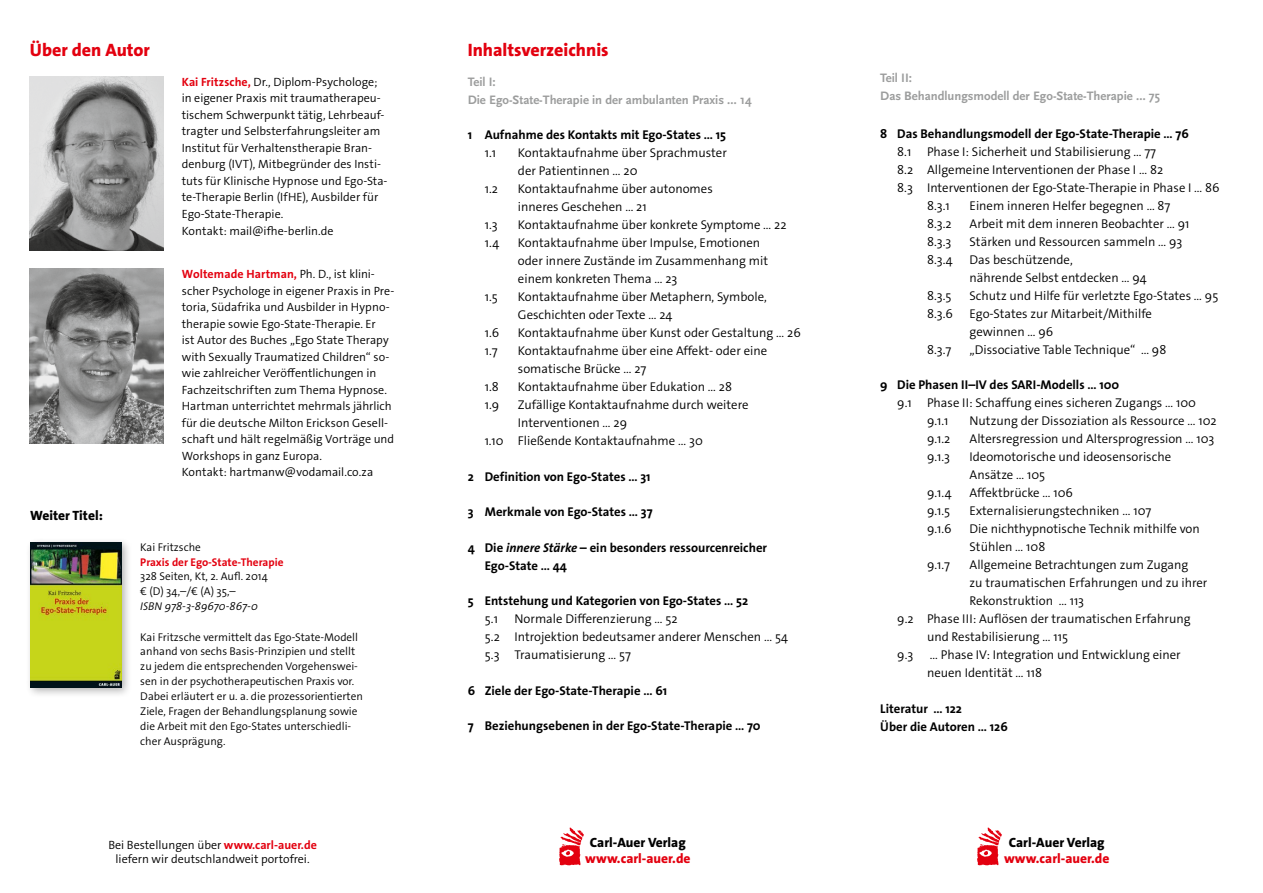
<style>
.page{position:relative;width:1263px;height:893px;background:#fff}
.page>*{position:absolute;margin:0;border:0;box-sizing:border-box;transform-origin:0 0}
.t1{font:800 18px "The Sans Os F";color:#e3000f}
.t2{font:800 13.5px "The Sans Os F";color:#000}
.t3{font:800 13.5px "The Sans Os F";color:#e3000f}
.t4{font:300 12.75px/18px "The Sans Os F";color:#000}
.t5{font:700 12.75px/18px "The Sans Os F";color:#000}
.t6{font:700 12.75px/18px "Scala Sans";color:#9c9d9d}
.t7{font:300 12px/16.5px "The Sans Os F";color:#000}
.t8{font:300 11.25px/15px "The Sans Os F";color:#000}
.t9{font:700 11.25px "The Sans Os F";color:#e3000f}
.t10{font:italic 300 11.25px "The Sans Os F";color:#000}
.s1{font-weight:700;color:#e3000f}
.s2{font-style:italic}
</style>
<div class="page">
<img style="left:30px;top:269px;width:133px;height:174px">
<img style="left:30px;top:77px;width:133px;height:174px">
<img style="left:559px;top:827px;width:25px;height:39px">
<img style="left:977px;top:827px;width:25px;height:39px">
<div style="left:25px;top:537px;width:108px;height:161px;background:#000;opacity:.3"></div>
<img style="left:30px;top:542px;width:92px;height:145px">
<h1 class="t1" style="left:30px;top:38px;width:122px">Über den Autor</h1>
<p class="t2" style="left:30px;top:506px;width:74px">Weiter Titel:</p>
<p class="t7" style="left:182px;top:74px;width:207px"><span class="s1">Kai Fritzsche,</span> Dr., Diplom-Psychologe; in eigener Praxis mit traumatherapeu&shy;tischem Schwerpunkt tätig, Lehrbeauf&shy;tragter und Selbsterfahrungsleiter am Institut für Verhaltenstherapie Bran&shy;denburg (IVT), Mitbegründer des Insti&shy;tuts für Klinische Hypnose und Ego-Sta&shy;te-Therapie Berlin (IfHE), Ausbilder für Ego-State-Therapie.<br>Kontakt: mail@ifhe-berlin.de</p>
<p class="t7" style="left:182px;top:266px;width:214px"><span class="s1">Woltemade Hartman,</span> Ph. D., ist klini&shy;scher Psychologe in eigener Praxis in Pre&shy;toria, Südafrika und Ausbilder in Hypno&shy;therapie sowie Ego-State-Therapie. Er<br>ist Autor des Buches „Ego State Therapy with Sexually Traumatized Children“ so&shy;wie zahlreicher Veröffentlichungen in Fachzeitschriften zum Thema Hypnose.<br>Hartman unterrichtet mehrmals jährlich für die deutsche Milton Erickson Gesell&shy;schaft und hält regelmäßig Vorträge und Workshops in ganz Europa.<br>Kontakt: hartmanw@vodamail.co.za</p>
<p class="t8" style="left:140px;top:539px;width:62px">Kai Fritzsche</p>
<p class="t9" style="left:140px;top:554px;width:145px">Praxis der Ego-State-Therapie</p>
<p class="t8" style="left:140px;top:569px;width:129px">328 Seiten, Kt, 2. Aufl. 2014 € (D) 34,–/€ (A) 35,–</p>
<p class="t10" style="left:140px;top:599px;width:119px">ISBN 978-3-89670-867-0</p>
<p class="t8" style="left:140px;top:629px;width:224px">Kai Fritzsche vermittelt das Ego-State-Modell anhand von sechs Basis-Prinzipien und stellt zu jedem die entsprechenden Vorgehenswei&shy;sen in der psychotherapeutischen Praxis vor.<br>Dabei erläutert er u. a. die prozessorientierten Ziele, Fragen der Behandlungsplanung sowie die Arbeit mit den Ego-States unterschiedli&shy;cher Ausprägung.</p>
<h1 class="t1" style="left:468px;top:38px;width:142px">Inhaltsverzeichnis</h1>
<p class="t6" style="left:468px;top:73px;width:285px">Teil I:<br>Die Ego-State-Therapie in der ambulanten Praxis … 14</p>
<p class="t5" style="left:468px;top:126px;width:260px">1 Aufnahme des Kontakts mit Ego-States … 15</p>
<p class="t4" style="left:485px;top:144px;width:13px">1.1</p>
<p class="t4" style="left:518px;top:144px;width:210px">Kontaktaufnahme über Sprachmuster der Patientinnen … 20</p>
<p class="t4" style="left:485px;top:180px;width:15px">1.2</p>
<p class="t4" style="left:518px;top:180px;width:196px">Kontaktaufnahme über autonomes inneres Geschehen … 21</p>
<p class="t4" style="left:485px;top:216px;width:14px">1.3</p>
<p class="t4" style="left:518px;top:216px;width:270px">Kontaktaufnahme über konkrete Symptome … 22</p>
<p class="t4" style="left:485px;top:234px;width:16px">1.4</p>
<p class="t4" style="left:518px;top:234px;width:252px">Kontaktaufnahme über Impulse, Emotionen oder innere Zustände im Zusammenhang mit einem konkreten Thema … 23</p>
<p class="t4" style="left:485px;top:288px;width:15px">1.5</p>
<p class="t4" style="left:518px;top:288px;width:251px">Kontaktaufnahme über Metaphern, Symbole,<br>Geschichten oder Texte … 24</p>
<p class="t4" style="left:485px;top:324px;width:16px">1.6</p>
<p class="t4" style="left:518px;top:324px;width:284px">Kontaktaufnahme über Kunst oder Gestaltung … 26</p>
<p class="t4" style="left:485px;top:342px;width:14px">1.7</p>
<p class="t4" style="left:518px;top:342px;width:251px">Kontaktaufnahme über eine Affekt- oder eine somatische Brücke … 27</p>
<p class="t4" style="left:485px;top:378px;width:16px">1.8</p>
<p class="t4" style="left:518px;top:378px;width:216px">Kontaktaufnahme über Edukation … 28</p>
<p class="t4" style="left:485px;top:396px;width:16px">1.9</p>
<p class="t4" style="left:518px;top:396px;width:232px">Zufällige Kontaktaufnahme durch weitere</p>
<p class="t4" style="left:518px;top:414px;width:111px">Interventionen … 29</p>
<p class="t4" style="left:485px;top:432px;width:220px">1.10 Fließende Kontaktaufnahme … 30</p>
<p class="t5" style="left:468px;top:468px;width:184px">2 Definition von Ego-States … 31</p>
<p class="t5" style="left:468px;top:503px;width:186px">3 Merkmale von Ego-States … 37</p>
<p class="t5" style="left:485px;top:539px;width:284px;text-indent:-17px">4 Die <span class="s2">innere Stärke</span> – ein besonders ressourcenreicher<br>Ego-State … 44</p>
<p class="t5" style="left:468px;top:592px;width:282px">5 Entstehung und Kategorien von Ego-States … 52</p>
<p class="t4" style="left:485px;top:610px;width:15px">5.1</p>
<p class="t4" style="left:485px;top:610px;width:305px;text-indent:30px">Normale Differenzierung … 52<br>5.2 Introjektion bedeutsamer anderer Menschen … 54<br>5.3 Traumatisierung … 57</p>
<p class="t5" style="left:468px;top:682px;width:201px">6 Ziele der Ego-State-Therapie … 61</p>
<p class="t5" style="left:468px;top:717px;width:294px">7 Beziehungsebenen in der Ego-State-Therapie … 70</p>
<p class="t7" style="left:108px;top:838px;width:210px;line-height:14.4px;text-align:center">Bei Bestellungen über <span class="s1">www.carl-auer.de </span>liefern wir deutschlandweit portofrei.</p>
<p class="t2" style="left:590px;top:834px;width:97px">Carl-Auer Verlag</p>
<p class="t3" style="left:585px;top:850px;width:107px">www.carl-auer.de</p>
<p class="t6" style="left:880px;top:69px;width:281px">Teil II:<br>Das Behandlungsmodell der Ego-State-Therapie … 75</p>
<p class="t5" style="left:880px;top:125px;width:310px">8 Das Behandlungsmodell der Ego-State-Therapie … 76</p>
<p class="t4" style="left:897px;top:143px;width:260px">8.1 Phase I: Sicherheit und Stabilisierung … 77</p>
<p class="t4" style="left:897px;top:161px;width:267px">8.2 Allgemeine Interventionen der Phase I … 82</p>
<p class="t4" style="left:897px;top:179px;width:324px">8.3 Interventionen der Ego-State-Therapie in Phase I … 86</p>
<p class="t4" style="left:927px;top:197px;width:24px">8.3.1</p>
<p class="t4" style="left:969px;top:197px;width:202px">Einem inneren Helfer begegnen … 87</p>
<p class="t4" style="left:927px;top:215px;width:26px">8.3.2</p>
<p class="t4" style="left:969px;top:215px;width:221px">Arbeit mit dem inneren Beobachter … 91</p>
<p class="t4" style="left:927px;top:233px;width:26px">8.3.3</p>
<p class="t4" style="left:969px;top:233px;width:214px">Stärken und Ressourcen sammeln … 93</p>
<p class="t4" style="left:927px;top:251px;width:27px">8.3.4</p>
<p class="t4" style="left:969px;top:251px;width:179px">Das beschützende,<br>nährende Selbst entdecken … 94</p>
<p class="t4" style="left:927px;top:287px;width:26px">8.3.5</p>
<p class="t4" style="left:969px;top:287px;width:250px">Schutz und Hilfe für verletzte Ego-States … 95</p>
<p class="t4" style="left:927px;top:305px;width:27px">8.3.6</p>
<p class="t4" style="left:969px;top:305px;width:184px">Ego-States zur Mitarbeit/Mithilfe gewinnen … 96</p>
<p class="t4" style="left:927px;top:341px;width:26px">8.3.7</p>
<p class="t4" style="left:969px;top:341px;width:198px">„Dissociative Table Technique“ … 98</p>
<p class="t5" style="left:880px;top:376px;width:241px">9 Die Phasen II–IV des SARI-Modells … 100</p>
<p class="t4" style="left:927px;top:394px;width:271px;text-indent:-30px">9.1 Phase II: Schaffung eines sicheren Zugangs … 100<br>9.1.1</p>
<p class="t4" style="left:969px;top:412px;width:249px">Nutzung der Dissoziation als Ressource … 102</p>
<p class="t4" style="left:927px;top:430px;width:25px">9.1.2</p>
<p class="t4" style="left:969px;top:430px;width:246px">Altersregression und Altersprogression … 103</p>
<p class="t4" style="left:927px;top:448px;width:25px">9.1.3</p>
<p class="t4" style="left:969px;top:448px;width:203px">Ideomotorische und ideosensorische<br>Ansätze … 105</p>
<p class="t4" style="left:927px;top:484px;width:26px">9.1.4</p>
<p class="t4" style="left:969px;top:484px;width:105px">Affektbrücke … 106</p>
<p class="t4" style="left:927px;top:502px;width:25px">9.1.5</p>
<p class="t4" style="left:969px;top:502px;width:183px">Externalisierungstechniken … 107</p>
<p class="t4" style="left:927px;top:520px;width:26px">9.1.6</p>
<p class="t4" style="left:969px;top:520px;width:232px">Die nichthypnotische Technik mithilfe von<br>Stühlen … 108</p>
<p class="t4" style="left:927px;top:556px;width:25px">9.1.7</p>
<p class="t4" style="left:969px;top:556px;width:220px">Allgemeine Betrachtungen zum Zugang</p>
<p class="t4" style="left:969px;top:574px;width:239px">zu traumatischen Erfahrungen und zu ihrer</p>
<p class="t4" style="left:969px;top:592px;width:116px">Rekonstruktion … 113</p>
<p class="t4" style="left:897px;top:610px;width:295px">9.2 Phase III: Auflösen der traumatischen Erfahrung</p>
<p class="t4" style="left:927px;top:628px;width:143px">und Restabilisierung … 115</p>
<p class="t4" style="left:897px;top:646px;width:18px">9.3</p>
<p class="t4" style="left:927px;top:646px;width:255px">… Phase IV: Integration und Entwicklung einer neuen Identität … 118</p>
<p class="t5" style="left:880px;top:700px;width:129px">Literatur … 122<br>Über die Autoren … 126</p>
<p class="t2" style="left:1009px;top:834px;width:97px">Carl-Auer Verlag</p>
<p class="t3" style="left:1004px;top:850px;width:107px">www.carl-auer.de</p>
</div>
